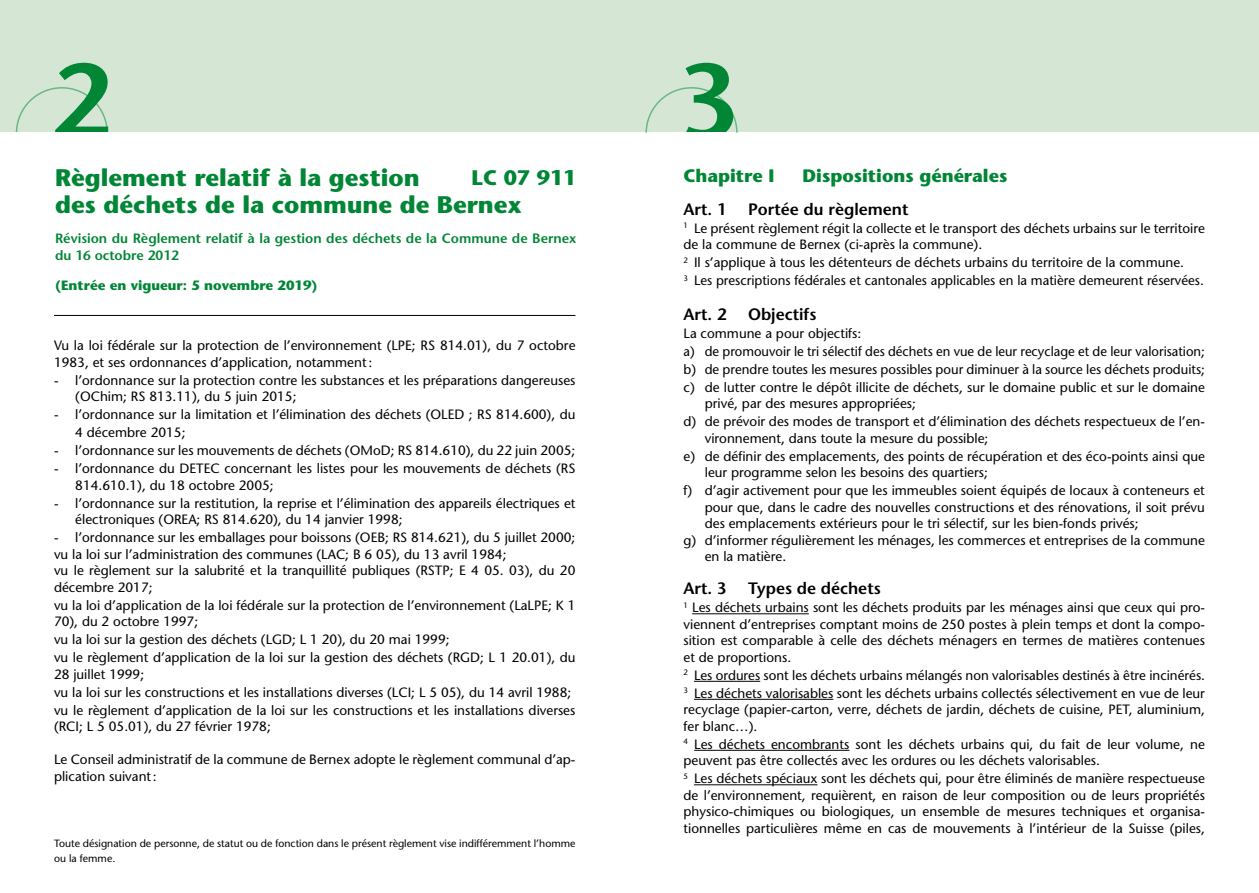
<style>
.page{position:relative;width:1259px;height:893px;background:#fff}
.page>*{position:absolute;margin:0;border:0;box-sizing:border-box;transform-origin:0 0}
.t1{font:600 105px "Stone Sans Std";color:#008635}
.t2{font:700 24px/27px "Stone Sans Std";color:#008635}
.t3{font:700 21px "Stone Sans Std";color:#008635}
.t4{font:700 18px "Stone Sans Std";color:#008635}
.t5{font:600 16.5px "Stone Sans Std";color:#000}
.t6{font:500 13.5px/16.5px "Stone Sans Std";color:#000}
.t7{font:600 13.5px/16.5px "Stone Sans Std";color:#008635}
.t8{font:700 13.5px "Stone Sans Std";color:#008635}
.t9{font:500 10.5px/15px "Stone Sans Std";color:#000}
</style>
<div class="page">
<hr style="left:692px;top:613px;width:117px;height:1px;background:#000">
<hr style="left:694px;top:681px;width:66px;height:1px;background:#000">
<hr style="left:694px;top:699px;width:139px;height:1px;background:#000">
<hr style="left:694px;top:750px;width:155px;height:1px;background:#000">
<hr style="left:694px;top:784px;width:123px;height:1px;background:#000">
<hr style="left:54px;top:315px;width:521px;height:1px;background:#000">
<div style="left:0;top:0;width:1259px;height:133px;background:#d5e6d4"></div>
<svg style="left:15px;top:87px;width:93px;height:45px"></svg>
<div style="left:0;top:132px;width:1259px;height:25px;background:#fff"></div>
<svg style="left:645px;top:87px;width:93px;height:46px"></svg>
<h1 class="t1" style="left:51px;top:38px;width:62px">2</h1>
<h1 class="t1" style="left:679px;top:38px;width:62px">3</h1>
<h2 class="t2" style="left:55px;top:164px;width:468px">Règlement relatif à la gestion<br>des déchets de la commune de Bernex</h2>
<p class="t7" style="left:55px;top:230px;width:523px">Révision du Règlement relatif à la gestion des déchets de la Commune de Bernex du 16 octobre 2012</p>
<p class="t8" style="left:55px;top:277px;width:264px">(Entrée en vigueur: 5 novembre 2019)</p>
<h3 class="t3" style="left:471px;top:165px;width:107px">LC 07 911</h3>
<p class="t6" style="left:54px;top:337px;width:523px">Vu la loi fédérale sur la protection de l’environnement (LPE; RS 814.01), du 7 octobre<br>1983, et ses ordonnances d’application, notamment:</p>
<p class="t6" style="left:75px;top:372px;width:501px;text-indent:-21px">- l’ordonnance sur la protection contre les substances et les préparations dangereuses (OChim; RS 813.11), du 5 juin 2015;</p>
<p class="t6" style="left:75px;top:405px;width:502px;line-height:18px;text-indent:-21px">- l’ordonnance sur la limitation et l’élimination des déchets (OLED ; RS 814.600), du<br>4 décembre 2015;</p>
<p class="t6" style="left:54px;top:442px;width:523px">- l’ordonnance sur les mouvements de déchets (OMoD; RS 814.610), du 22 juin 2005;</p>
<p class="t6" style="left:75px;top:460px;width:501px;text-indent:-21px">- l’ordonnance du DETEC concernant les listes pour les mouvements de déchets (RS<br>814.610.1), du 18 octobre 2005;</p>
<p class="t6" style="left:75px;top:495px;width:502px;text-indent:-21px">- l’ordonnance sur la restitution, la reprise et l’élimination des appareils électriques et électroniques (OREA; RS 814.620), du 14 janvier 1998;</p>
<p class="t6" style="left:54px;top:529px;width:523px">- l’ordonnance sur les emballages pour boissons (OEB; RS 814.621), du 5 juillet 2000; vu la loi sur l’administration des communes (LAC; B 6 05), du 13 avril 1984;<br>vu le règlement sur la salubrité et la tranquillité publiques (RSTP; E 4 05. 03), du 20 décembre 2017;</p>
<p class="t6" style="left:54px;top:597px;width:523px">vu la loi d’application de la loi fédérale sur la protection de l’environnement (LaLPE; K 1<br>70), du 2 octobre 1997;</p>
<p class="t6" style="left:54px;top:630px;width:523px;line-height:18px">vu la loi sur la gestion des déchets (LGD; L 1 20), du 20 mai 1999;<br>vu le règlement d’application de la loi sur la gestion des déchets (RGD; L 1 20.01), du</p>
<p class="t6" style="left:54px;top:665px;width:523px;line-height:18px">28 juillet 1999;<br>vu la loi sur les constructions et les installations diverses (LCI; L 5 05), du 14 avril 1988; vu le règlement d’application de la loi sur les constructions et les installations diverses</p>
<p class="t6" style="left:54px;top:718px;width:218px">(RCI; L 5 05.01), du 27 février 1978;</p>
<p class="t6" style="left:54px;top:751px;width:523px">Le Conseil administratif de la commune de Bernex adopte le règlement communal d’ap&shy;plication suivant:</p>
<p class="t9" style="left:54px;top:835px;width:523px">Toute désignation de personne, de statut ou de fonction dans le présent règlement vise indifféremment l’homme ou la femme.</p>
<h3 class="t4" style="left:683px;top:165px;width:92px">Chapitre I</h3>
<h3 class="t4" style="left:802px;top:165px;width:206px">Dispositions générales</h3>
<p class="t5" style="left:683px;top:199px;width:44px">Art. 1</p>
<p class="t5" style="left:748px;top:199px;width:162px">Portée du règlement</p>
<p class="t6" style="left:683px;top:220px;width:523px"><sup>1</sup> Le présent règlement régit la collecte et le transport des déchets urbains sur le territoire de la commune de Bernex (ci-après la commune).</p>
<p class="t6" style="left:683px;top:254px;width:522px;line-height:18px"><sup>2</sup> Il s’applique à tous les détenteurs de déchets urbains du territoire de la commune.<br><sup>3</sup> Les prescriptions fédérales et cantonales applicables en la matière demeurent réservées.</p>
<p class="t5" style="left:683px;top:304px;width:44px">Art. 2</p>
<p class="t5" style="left:748px;top:304px;width:70px">Objectifs</p>
<p class="t6" style="left:683px;top:324px;width:523px;line-height:18px">La commune a pour objectifs:<br>a) de promouvoir le tri sélectif des déchets en vue de leur recyclage et de leur valorisation; b) de prendre toutes les mesures possibles pour diminuer à la source les déchets produits; c) de lutter contre le dépôt illicite de déchets, sur le domaine public et sur le domaine</p>
<p class="t6" style="left:683px;top:395px;width:523px;line-height:18px;text-indent:21px">privé, par des mesures appropriées;<br>d) de prévoir des modes de transport et d’élimination des déchets respectueux de l’en-</p>
<p class="t6" style="left:683px;top:429px;width:523px;line-height:18px;text-indent:21px">vironnement, dans toute la mesure du possible;<br>e) de définir des emplacements, des points de récupération et des éco-points ainsi que</p>
<p class="t6" style="left:683px;top:464px;width:523px;line-height:18px;text-indent:21px">leur programme selon les besoins des quartiers;<br>f) d’agir activement pour que les immeubles soient équipés de locaux à conteneurs et</p>
<p class="t6" style="left:705px;top:499px;width:501px">pour que, dans le cadre des nouvelles constructions et des rénovations, il soit prévu</p>
<p class="t6" style="left:705px;top:515px;width:435px">des emplacements extérieurs pour le tri sélectif, sur les bien-fonds privés;</p>
<p class="t6" style="left:683px;top:532px;width:523px">g) d’informer régulièrement les ménages, les commerces et entreprises de la commune</p>
<p class="t6" style="left:705px;top:548px;width:83px">en la matière.</p>
<p class="t5" style="left:683px;top:579px;width:44px">Art. 3</p>
<p class="t5" style="left:748px;top:579px;width:134px">Types de déchets</p>
<p class="t6" style="left:683px;top:599px;width:523px;text-align:justify"><sup>1</sup> Les déchets urbains sont les déchets produits par les ménages ainsi que ceux qui pro&shy;viennent d’entreprises comptant moins de 250 postes à plein temps et dont la compo&shy;sition est comparable à celle des déchets ménagers en termes de matières contenues et de proportions.</p>
<p class="t6" style="left:683px;top:666px;width:523px;line-height:18px"><sup>2</sup> Les ordures sont les déchets urbains mélangés non valorisables destinés à être incinérés.<br><sup>3</sup> Les déchets valorisables sont les déchets urbains collectés sélectivement en vue de leur</p>
<p class="t6" style="left:683px;top:701px;width:523px">recyclage (papier-carton, verre, déchets de jardin, déchets de cuisine, PET, aluminium, fer blanc…).</p>
<p class="t6" style="left:683px;top:736px;width:523px"><sup>4</sup> Les déchets encombrants sont les déchets urbains qui, du fait de leur volume, ne peuvent pas être collectés avec les ordures ou les déchets valorisables.</p>
<p class="t6" style="left:683px;top:770px;width:523px;text-align:justify"><sup>5</sup> Les déchets spéciaux sont les déchets qui, pour être éliminés de manière respectueuse de l’environnement, requièrent, en raison de leur composition ou de leurs propriétés physico-chimiques ou biologiques, un ensemble de mesures techniques et organisa&shy;tionnelles particulières même en cas de mouvements à l’intérieur de la Suisse (piles,</p>
</div>
